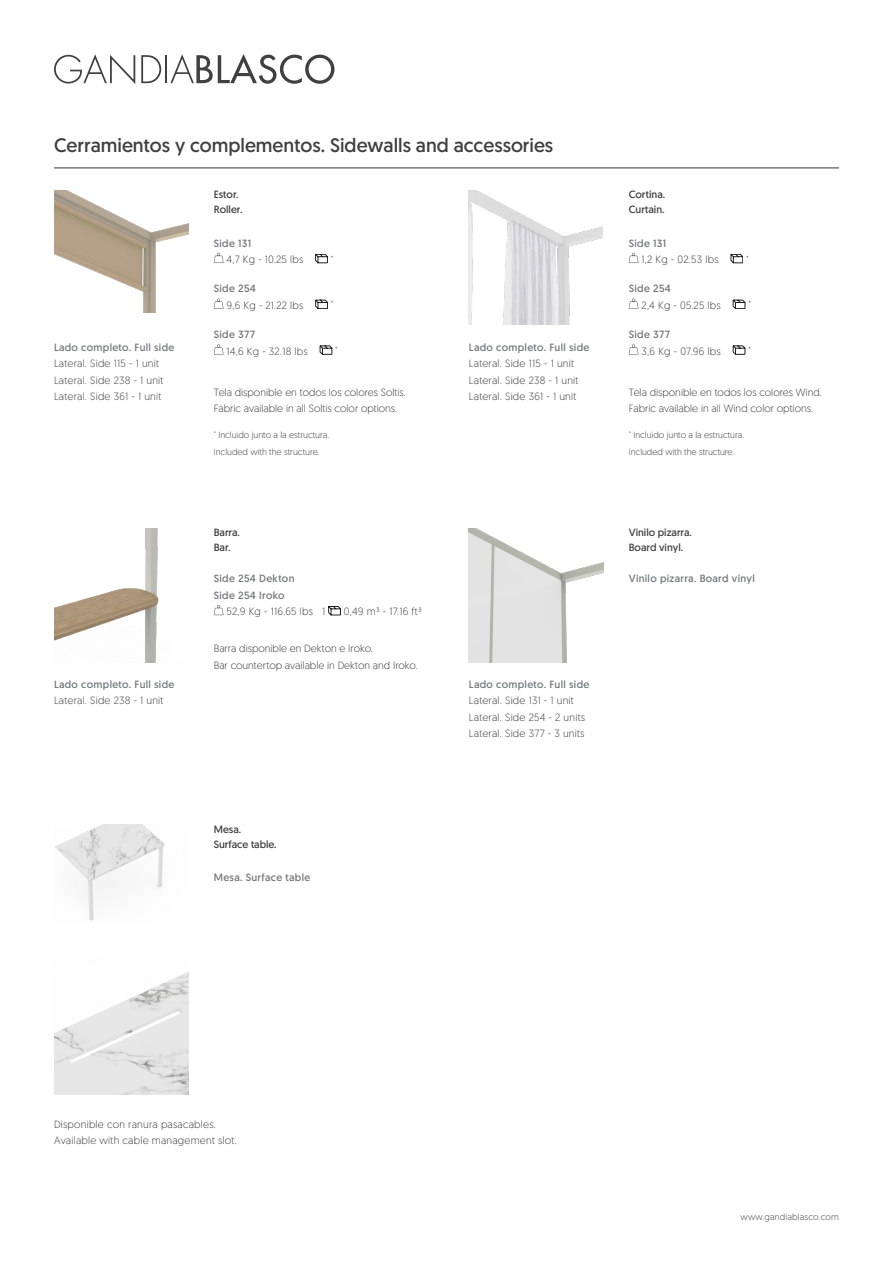
<style>
.page{position:relative;width:893px;height:1263px;background:#fff}
.page>*{position:absolute;margin:0;border:0;box-sizing:border-box;transform-origin:0 0}
.t1{font:19.5px "Geomanist";color:#404040}
.Datos_colchoneta_-_medidas{font:300 10.5px "Geomanist";letter-spacing:.02em;color:#404040}
.Datos_colchoneta_-_medidas-2{font:300 10.5px/16.5px "Geomanist";color:#404040}
.Datos_colchoneta_-_medidas-3{font:10.5px "Geomanist";letter-spacing:.03em;color:#737779}
.Titulo_producto_ES_EN{font:10.5px "Geomanist";color:#404040}
.t2{font:300 9px "Geomanist";color:#404040}
.t3{font:300 9px "Geomanist";letter-spacing:.02em;color:#404040}
.Datos_colchoneta_-_medidas-4{font:300 6.15px "Geomanist";color:#404040}
</style>
<div class="page">
<svg style="left:54px;top:54px;width:81px;height:30px"></svg>
<svg style="left:141px;top:55px;width:20px;height:28px"></svg>
<hr style="left:165px;top:55px;width:2px;height:28px;background:#404040">
<svg style="left:170px;top:54px;width:164px;height:30px"></svg>
<hr style="left:54px;top:168px;width:785px;height:1px;background:#737779">
<img style="left:54px;top:528px;width:105px;height:135px">
<img style="left:469px;top:528px;width:135px;height:135px">
<img style="left:54px;top:825px;width:111px;height:96px">
<img style="left:54px;top:971px;width:135px;height:123px">
<img style="left:54px;top:190px;width:135px;height:123px">
<img style="left:469px;top:190px;width:133px;height:135px">
<svg style="left:214px;top:253px;width:9px;height:10px"></svg>
<svg style="left:315px;top:254px;width:13px;height:9px"></svg>
<svg style="left:214px;top:299px;width:9px;height:10px"></svg>
<svg style="left:315px;top:300px;width:13px;height:9px"></svg>
<svg style="left:214px;top:344px;width:9px;height:11px"></svg>
<svg style="left:320px;top:346px;width:12px;height:9px"></svg>
<svg style="left:214px;top:605px;width:9px;height:10px"></svg>
<svg style="left:328px;top:606px;width:13px;height:9px"></svg>
<svg style="left:629px;top:253px;width:9px;height:10px"></svg>
<svg style="left:731px;top:254px;width:12px;height:9px"></svg>
<svg style="left:629px;top:299px;width:9px;height:10px"></svg>
<svg style="left:733px;top:300px;width:12px;height:9px"></svg>
<svg style="left:629px;top:344px;width:9px;height:11px"></svg>
<svg style="left:733px;top:346px;width:12px;height:9px"></svg>
<p class="t1" style="left:54px;top:133px;width:501px">Cerramientos y complementos. Sidewalls and accessories</p>
<p class="Titulo_producto_ES_EN" style="left:214px;top:187px;width:26px">Estor.</p>
<p class="Titulo_producto_ES_EN" style="left:214px;top:202px;width:30px">Roller.</p>
<p class="Titulo_producto_ES_EN" style="left:629px;top:187px;width:38px">Cortina.</p>
<p class="Titulo_producto_ES_EN" style="left:629px;top:202px;width:37px">Curtain.</p>
<p class="Datos_colchoneta_-_medidas-3" style="left:54px;top:340px;width:122px">Lado completo. Full side</p>
<p class="Datos_colchoneta_-_medidas" style="left:54px;top:357px;width:106px">Lateral. Side 115 - 1 unit</p>
<p class="Datos_colchoneta_-_medidas" style="left:54px;top:373px;width:111px">Lateral. Side 238 - 1 unit</p>
<p class="Datos_colchoneta_-_medidas" style="left:54px;top:390px;width:109px">Lateral. Side 361 - 1 unit</p>
<p class="Datos_colchoneta_-_medidas-3" style="left:54px;top:677px;width:122px">Lado completo. Full side</p>
<p class="Datos_colchoneta_-_medidas" style="left:54px;top:694px;width:111px">Lateral. Side 238 - 1 unit</p>
<p class="Datos_colchoneta_-_medidas-3" style="left:214px;top:236px;width:39px">Side 131</p>
<p class="Datos_colchoneta_-_medidas" style="left:227px;top:253px;width:78px">4,7 Kg - 10.25 lbs</p>
<p class="Datos_colchoneta_-_medidas-4" style="left:331px;top:253px;width:4px">*</p>
<p class="Datos_colchoneta_-_medidas-3" style="left:214px;top:282px;width:44px">Side 254</p>
<p class="Datos_colchoneta_-_medidas" style="left:227px;top:298px;width:78px">9,6 Kg - 21.22 lbs</p>
<p class="Datos_colchoneta_-_medidas-4" style="left:331px;top:299px;width:4px">*</p>
<p class="Datos_colchoneta_-_medidas-3" style="left:214px;top:328px;width:43px">Side 377</p>
<p class="Datos_colchoneta_-_medidas" style="left:227px;top:344px;width:83px">14,6 Kg - 32.18 lbs</p>
<p class="Datos_colchoneta_-_medidas-4" style="left:335px;top:345px;width:4px">*</p>
<p class="Datos_colchoneta_-_medidas-3" style="left:629px;top:236px;width:39px">Side 131</p>
<p class="Datos_colchoneta_-_medidas" style="left:642px;top:253px;width:79px">1,2 Kg - 02.53 lbs</p>
<p class="Datos_colchoneta_-_medidas-4" style="left:746px;top:253px;width:4px">*</p>
<p class="Datos_colchoneta_-_medidas-3" style="left:629px;top:282px;width:44px">Side 254</p>
<p class="Datos_colchoneta_-_medidas" style="left:642px;top:298px;width:81px">2,4 Kg - 05.25 lbs</p>
<p class="Datos_colchoneta_-_medidas-4" style="left:748px;top:299px;width:4px">*</p>
<p class="Datos_colchoneta_-_medidas-3" style="left:629px;top:328px;width:43px">Side 377</p>
<p class="Datos_colchoneta_-_medidas" style="left:642px;top:344px;width:81px">3,6 Kg - 07.96 lbs</p>
<p class="Datos_colchoneta_-_medidas-4" style="left:748px;top:345px;width:4px">*</p>
<p class="Datos_colchoneta_-_medidas-3" style="left:469px;top:340px;width:122px">Lado completo. Full side</p>
<p class="Datos_colchoneta_-_medidas" style="left:469px;top:357px;width:106px">Lateral. Side 115 - 1 unit</p>
<p class="Datos_colchoneta_-_medidas" style="left:469px;top:373px;width:111px">Lateral. Side 238 - 1 unit</p>
<p class="Datos_colchoneta_-_medidas" style="left:469px;top:390px;width:109px">Lateral. Side 361 - 1 unit</p>
<p class="Datos_colchoneta_-_medidas-2" style="left:214px;top:383px;width:194px">Tela disponible en todos los colores Soltis.<br>Fabric available in all Soltis color options.</p>
<p class="Datos_colchoneta_-_medidas-2" style="left:629px;top:383px;width:195px">Tela disponible en todos los colores Wind.<br>Fabric available in all Wind color options.</p>
<p class="t2" style="left:214px;top:429px;width:117px"><sup>*</sup> Incluido junto a la estructura.</p>
<p class="t2" style="left:214px;top:446px;width:107px">Included with the structure.</p>
<p class="Titulo_producto_ES_EN" style="left:214px;top:525px;width:28px">Barra.</p>
<p class="Titulo_producto_ES_EN" style="left:214px;top:540px;width:18px">Bar.</p>
<p class="Datos_colchoneta_-_medidas-3" style="left:214px;top:572px;width:82px">Side 254 Dekton</p>
<p class="Datos_colchoneta_-_medidas-3" style="left:214px;top:588px;width:72px">Side 254 Iroko</p>
<p class="Datos_colchoneta_-_medidas" style="left:227px;top:605px;width:100px">52,9 Kg - 116.65 lbs 1</p>
<p class="Datos_colchoneta_-_medidas" style="left:344px;top:605px;width:79px">0,49 m³ - 17.16 ft³</p>
<p class="Datos_colchoneta_-_medidas-2" style="left:214px;top:640px;width:205px">Barra disponible en Dekton e Iroko.<br>Bar countertop available in Dekton and Iroko.</p>
<p class="Titulo_producto_ES_EN" style="left:214px;top:822px;width:29px">Mesa.</p>
<p class="Titulo_producto_ES_EN" style="left:214px;top:837px;width:64px">Surface table.</p>
<p class="Datos_colchoneta_-_medidas-3" style="left:214px;top:871px;width:98px">Mesa. Surface table</p>
<p class="Datos_colchoneta_-_medidas-3" style="left:469px;top:677px;width:122px">Lado completo. Full side</p>
<p class="Datos_colchoneta_-_medidas" style="left:469px;top:694px;width:106px">Lateral. Side 131 - 1 unit</p>
<p class="Datos_colchoneta_-_medidas" style="left:469px;top:710px;width:118px">Lateral. Side 254 - 2 units</p>
<p class="Datos_colchoneta_-_medidas" style="left:469px;top:727px;width:117px">Lateral. Side 377 - 3 units</p>
<p class="t2" style="left:629px;top:429px;width:117px"><sup>*</sup> Incluido junto a la estructura.</p>
<p class="t2" style="left:629px;top:446px;width:107px">Included with the structure.</p>
<p class="Titulo_producto_ES_EN" style="left:629px;top:525px;width:65px">Vinilo pizarra.</p>
<p class="Titulo_producto_ES_EN" style="left:629px;top:540px;width:56px">Board vinyl.</p>
<p class="Datos_colchoneta_-_medidas-3" style="left:629px;top:572px;width:128px">Vinilo pizarra. Board vinyl</p>
<p class="Datos_colchoneta_-_medidas" style="left:54px;top:1117px;width:163px">Disponible con ranura pasacables.</p>
<p class="Datos_colchoneta_-_medidas" style="left:54px;top:1134px;width:184px">Available with cable management slot.</p>
<p class="t3" style="left:740px;top:1211px;width:100px">www.gandiablasco.com</p>
</div>
